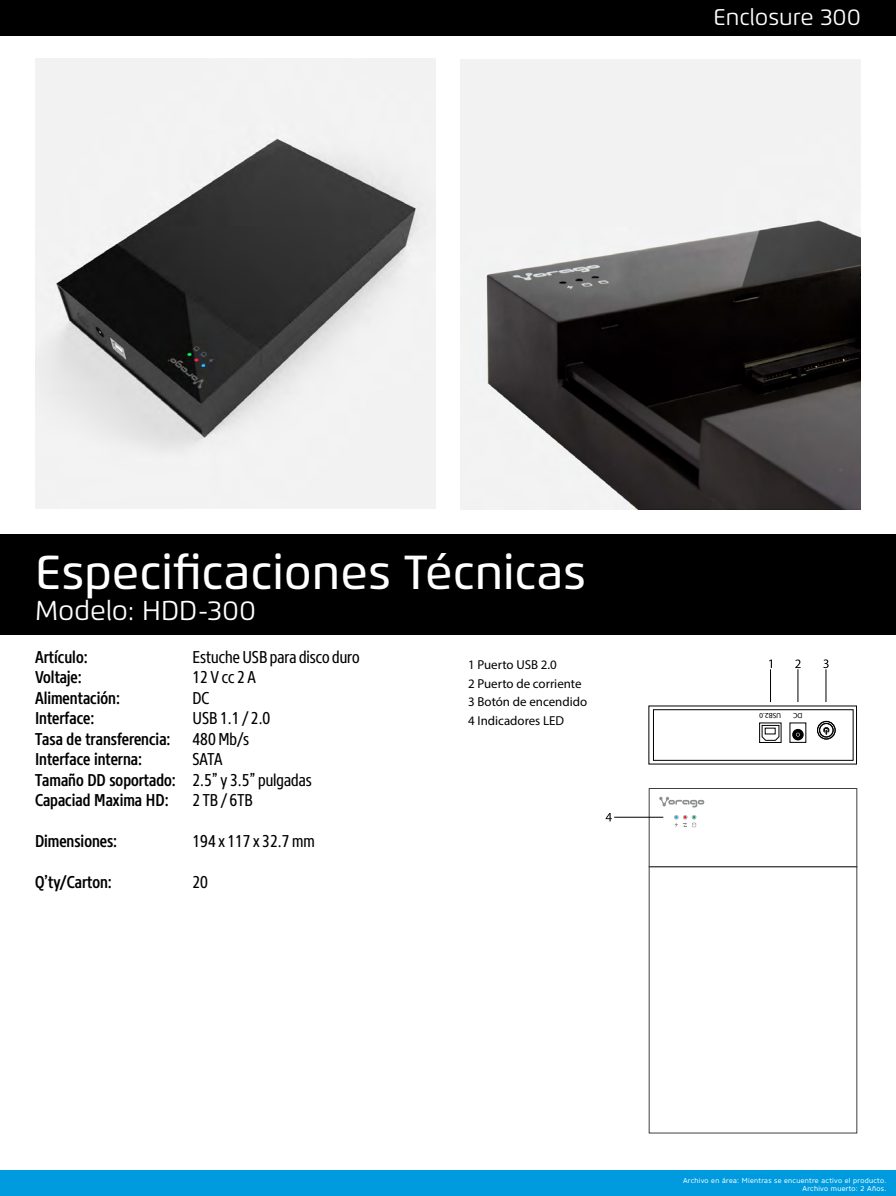
<style>
.page{position:relative;width:896px;height:1196px;background:#fff}
.page>*{position:absolute;margin:0;border:0;box-sizing:border-box;transform-origin:0 0}
.t1{font:500 47.69px "Flexo";color:#fff}
.t2{font:27.21px "Flexo";color:#fff}
.t3{font:22.75px "Flexo";color:#fff}
.t4{font:500 17.06px/20.5px "Core Sans N57 Cn";color:#000}
.t5{font:17.06px "Core Sans N47 Cn";color:#000}
.t6{font:17.06px "Core Sans N47 Cn";letter-spacing:.15em;color:#000}
.t7{font:12.95px/18.9px "Myriad Pro";color:#000}
.t8{font:7.52px "Myriad Pro";color:#000}
.t9{font:7px/7.9px "Core Sans N45";letter-spacing:.04em;color:#fff;text-align:right}
.s1{font-family:"Core Sans N47 Cn";font-weight:400}
</style>
<div class="page">
<div style="left:0;top:1170px;width:896px;height:25px;background:#009bde"></div>
<div style="left:0;top:534px;width:896px;height:100px;background:#000"></div>
<div style="left:0;top:0;width:896px;height:35px;background:#000"></div>
<img style="left:35px;top:59px;width:401px;height:449px">
<img style="left:460px;top:59px;width:401px;height:450px">
<div style="left:649px;top:788px;width:208px;height:78px;border:1px solid #404042"></div>
<svg style="left:674px;top:815px;width:22px;height:12px"></svg>
<div style="left:653px;top:709px;width:200px;height:51px;border:1px solid #000"></div>
<div style="left:817px;top:721px;width:18px;height:18px;border:1px solid #000;border-radius:50%"></div>
<div style="left:818px;top:721px;width:17px;height:18px;border:1px solid #000;border-radius:50%"></div>
<div style="left:819px;top:723px;width:14px;height:14px;border:1px solid #000;border-radius:50%"></div>
<div style="left:820px;top:723px;width:13px;height:13px;border:1px solid #000;border-radius:50%"></div>
<svg style="left:792px;top:728px;width:12px;height:12px"></svg>
<svg style="left:823px;top:727px;width:6px;height:8px"></svg>
<svg style="left:762px;top:725px;width:17px;height:15px"></svg>
<svg style="left:659px;top:796px;width:45px;height:11px"></svg>
<hr style="left:826px;top:669px;width:1px;height:33px;background:#000">
<hr style="left:798px;top:669px;width:1px;height:33px;background:#000">
<hr style="left:770px;top:669px;width:1px;height:33px;background:#000">
<hr style="left:614px;top:816px;width:49px;height:1px;background:#000">
<svg style="left:769px;top:659px;width:3px;height:9px"></svg>
<svg style="left:795px;top:659px;width:6px;height:9px"></svg>
<svg style="left:823px;top:659px;width:6px;height:9px"></svg>
<svg style="left:606px;top:813px;width:6px;height:8px"></svg>
<h3 class="t3" style="left:713px;top:3px;width:149px">Enclosure 300</h3>
<h1 class="t1" style="left:35px;top:543px;width:553px">Especificaciones Técnicas</h1>
<h2 class="t2" style="left:35px;top:594px;width:223px">Modelo: HDD-300</h2>
<p class="t4" style="left:35px;top:646px;width:54px">Artículo:</p>
<p class="t5" style="left:193px;top:646px;width:169px">Estuche USB para disco duro</p>
<p class="t4" style="left:35px;top:667px;width:48px">Voltaje:</p>
<p class="t6" style="left:193px;top:667px;width:65px">12Vcc2A</p>
<p class="t4" style="left:35px;top:687px;width:86px">Alimentación:</p>
<p class="t5" style="left:193px;top:687px;width:18px">DC</p>
<p class="t4" style="left:35px;top:708px;width:61px">Interface:</p>
<p class="t5" style="left:192px;top:707px;width:79px">USB 1.1 / 2.0</p>
<p class="t4" style="left:35px;top:728px;width:137px">Tasa de transferencia:</p>
<p class="t5" style="left:193px;top:728px;width:58px">480Mb/s</p>
<p class="t4" style="left:35px;top:749px;width:109px">Interface interna:</p>
<p class="t5" style="left:193px;top:748px;width:31px">SATA</p>
<p class="t4" style="left:35px;top:769px;width:278px">Tamaño DD soportado: <span class="s1">2.5” y 3.5” pulgadas<br></span>Capaciad Maxima HD:</p>
<p class="t5" style="left:193px;top:789px;width:62px">2TB/6TB</p>
<p class="t4" style="left:35px;top:830px;width:84px">Dimensiones:</p>
<p class="t5" style="left:193px;top:830px;width:124px">194 x 117 x 32.7mm</p>
<p class="t4" style="left:35px;top:871px;width:78px">Q’ty/Carton:</p>
<p class="t5" style="left:193px;top:871px;width:17px">20</p>
<p class="t7" style="left:468px;top:654px;width:121px">1 Puerto USB 2.0<br>2 Puerto de corriente<br>3 Botón de encendido<br>4 Indicadores LED</p>
<p class="t8" style="left:781px;top:720px;width:23px;rotate:-180deg">USB2.0</p>
<p class="t8" style="left:803px;top:720px;width:11px;rotate:-180deg">DC</p>
<p class="t9" style="left:683px;top:1176px;width:205px">Archivo en área: Mientras se encuentre activo el producto.<br>Archivo muerto: 2 Años.</p>
</div>
